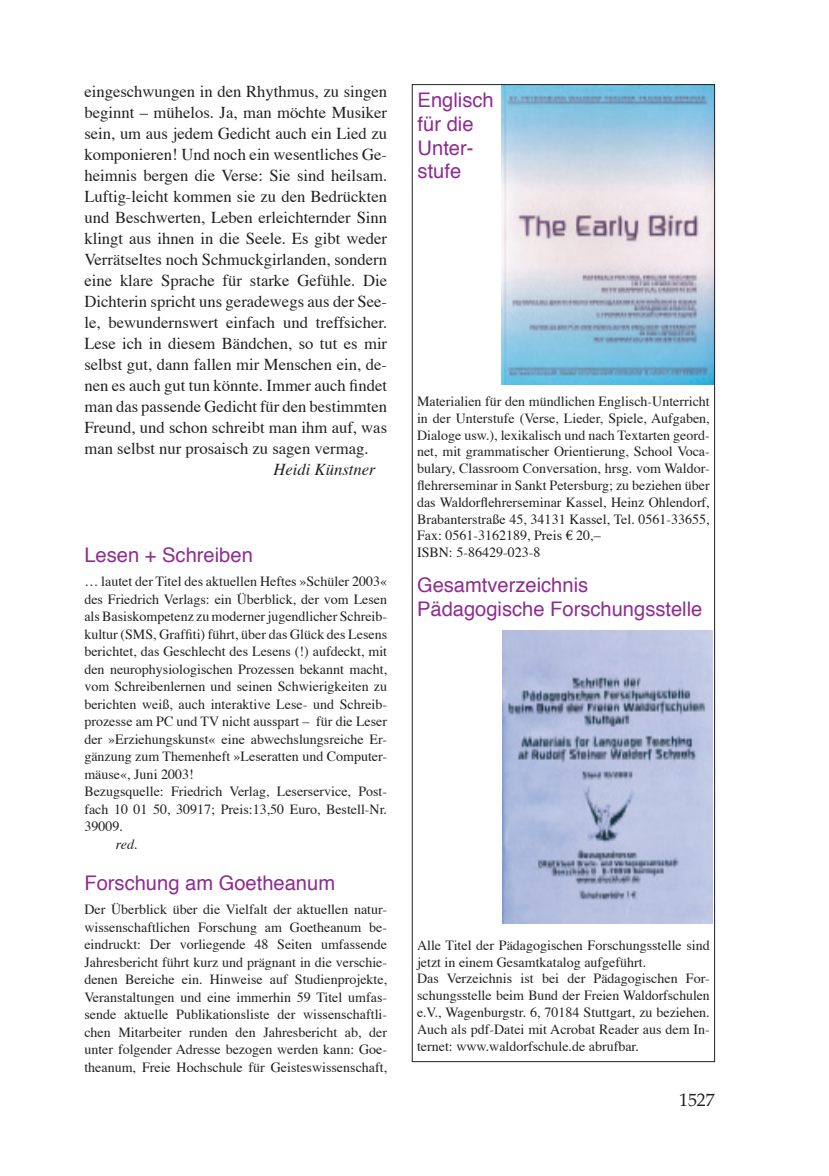
<style>
.page{position:relative;width:829px;height:1176px;background:#fff}
.page>*{position:absolute;margin:0;border:0;box-sizing:border-box;transform-origin:0 0}
.t1{font:20.12px/23.6px "Helvetica";color:#8d2c91}
.t2{font:17.85px "Palatino";color:#231f20}
.t3{font:16.62px/21px "Times";color:#231f20;text-align:justify}
.t4{font:italic 16.62px "Times";color:#231f20}
.t5{font:14px/16.8px "Times";color:#231f20}
.t6{font:italic 14px "Times";color:#231f20}
.s1{font-style:normal}
</style>
<div class="page">
<img style="left:501px;top:86px;width:211px;height:299px">
<img style="left:502px;top:630px;width:210px;height:294px">
<p class="t3" style="left:84px;top:79px;width:304px">eingeschwungen in den Rhythmus, zu singen beginnt – mühelos. Ja, man möchte Musiker sein, um aus jedem Gedicht auch ein Lied zu komponieren! Und noch ein wesentliches Ge&shy;heimnis bergen die Verse: Sie sind heilsam.<br>Luftig-leicht kommen sie zu den Bedrückten und Beschwerten, Leben erleichternder Sinn klingt aus ihnen in die Seele. Es gibt weder Verrätseltes noch Schmuckgirlanden, sondern eine klare Sprache für starke Gefühle. Die Dichterin spricht uns geradewegs aus der See&shy;le, bewundernswert einfach und treffsicher.<br>Lese ich in diesem Bändchen, so tut es mir selbst gut, dann fallen mir Menschen ein, de&shy;nen es auch gut tun könnte. Immer auch findet man das passende Gedicht für den bestimmten Freund, und schon schreibt man ihm auf, was man selbst nur prosaisch zu sagen vermag.</p>
<p class="t4" style="left:273px;top:454px;width:104px">Heidi Künstner</p>
<h1 class="t1" style="left:84px;top:542px;width:170px">Lesen + Schreiben</h1>
<p class="t5" style="left:84px;top:572px;width:304px">… lautet der Titel des aktuellen Heftes »Schüler 2003«</p>
<p class="t5" style="left:84px;top:589px;width:304px">des Friedrich Verlags: ein Überblick, der vom Lesen</p>
<p class="t5" style="left:84px;top:607px;width:304px">als Basiskompetenz zu moderner jugendlicher Schreib-</p>
<p class="t5" style="left:84px;top:624px;width:304px">kultur (SMS, Graffiti) führt, über das Glück des Lesens</p>
<p class="t5" style="left:84px;top:642px;width:304px">berichtet, das Geschlecht des Lesens (!) aufdeckt, mit</p>
<p class="t5" style="left:84px;top:659px;width:304px">den neurophysiologischen Prozessen bekannt macht,</p>
<p class="t5" style="left:84px;top:677px;width:304px">vom Schreibenlernen und seinen Schwierigkeiten zu</p>
<p class="t5" style="left:84px;top:694px;width:304px">berichten weiß, auch interaktive Lese- und Schreib-</p>
<p class="t5" style="left:84px;top:712px;width:304px">prozesse am PC und TV nicht ausspart – für die Leser</p>
<p class="t5" style="left:84px;top:729px;width:304px">der »Erziehungskunst« eine abwechslungsreiche Er-</p>
<p class="t5" style="left:84px;top:747px;width:304px">gänzung zum Themenheft »Leseratten und Computer-</p>
<p class="t5" style="left:84px;top:764px;width:111px">mäuse«, Juni 2003!</p>
<p class="t5" style="left:84px;top:782px;width:304px">Bezugsquelle: Friedrich Verlag, Leserservice, Post-</p>
<p class="t5" style="left:84px;top:799px;width:304px">fach 10 01 50, 30917; Preis:13,50 Euro, Bestell-Nr.</p>
<p class="t5" style="left:84px;top:817px;width:40px">39009.</p>
<p class="t6" style="left:116px;top:831px;width:23px">red<span class="s1">.</span></p>
<h1 class="t1" style="left:84px;top:870px;width:252px">Forschung am Goetheanum</h1>
<p class="t5" style="left:84px;top:899px;width:304px;line-height:17.5px;text-align:justify">Der Überblick über die Vielfalt der aktuellen natur&shy;wissenschaftlichen Forschung am Goetheanum be&shy;eindruckt: Der vorliegende 48 Seiten umfassende Jahresbericht führt kurz und prägnant in die verschie&shy;denen Bereiche ein. Hinweise auf Studienprojekte, Veranstaltungen und eine immerhin 59 Titel umfas&shy;sende aktuelle Publikationsliste der wissenschaftli&shy;chen Mitarbeiter runden den Jahresbericht ab, der unter folgender Adresse bezogen werden kann: Goe&shy;theanum, Freie Hochschule für Geisteswissenschaft,</p>
<h1 class="t1" style="left:417px;top:88px;width:78px">Englisch für die<br>Unter&shy;stufe</h1>
<p class="t5" style="left:417px;top:392px;width:294px">Materialien für den mündlichen Englisch-Unterricht in der Unterstufe (Verse, Lieder, Spiele, Aufgaben, Dialoge usw.), lexikalisch und nach Textarten geord&shy;net, mit grammatischer Orientierung, School Voca&shy;bulary, Classroom Conversation, hrsg. vom Waldor&shy;flehrerseminar in Sankt Petersburg; zu beziehen über das Waldorflehrerseminar Kassel, Heinz Ohlendorf, Brabanterstraße 45, 34131 Kassel, Tel. 0561-33655, Fax: 0561-3162189, Preis 20,–<br>ISBN: 5-86429-023-8</p>
<h1 class="t1" style="left:417px;top:573px;width:287px">Gesamtverzeichnis<br>Pädagogische Forschungsstelle</h1>
<p class="t5" style="left:417px;top:935px;width:294px">Alle Titel der Pädagogischen Forschungsstelle sind jetzt in einem Gesamtkatalog aufgeführt.<br>Das Verzeichnis ist bei der Pädagogischen For&shy;schungsstelle beim Bund der Freien Waldorfschulen e.V., Wagenburgstr. 6, 70184 Stuttgart, zu beziehen.<br>Auch als pdf-Datei mit Acrobat Reader aus dem In&shy;ternet: www.waldorfschule.de abrufbar.</p>
<p class="t2" style="left:679px;top:1088px;width:37px">1527</p>
</div>
